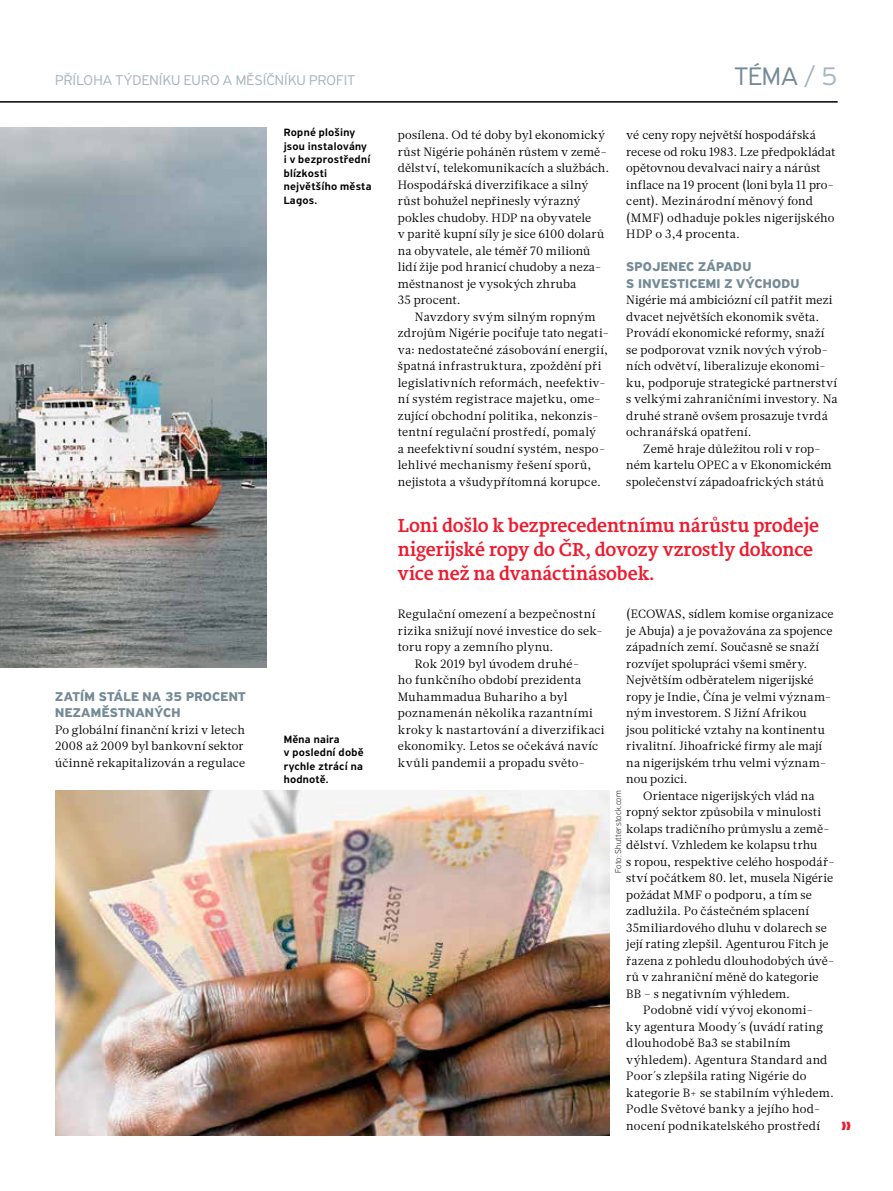
<style>
.page{position:relative;width:893px;height:1191px;background:#fff}
.page>*{position:absolute;margin:0;border:0;box-sizing:border-box;transform-origin:0 0}
.t1{font:300 27px "PF Highway Sans Pro";color:#748a96}
.t2{font:19.5px/24px "Brioni Text Std";letter-spacing:-.005em;color:#ed1b2f}
.t3{font:300 15px "PF Highway Sans Pro";letter-spacing:.01em;color:#a4b5bf}
.t4{font:700 13.5px/16.5px "PF Highway Sans Pro";letter-spacing:.025em;color:#748a96}
.t5{font:12px/16.5px "Glosa Text";letter-spacing:.01em;color:#000}
.t6{font:12px "Glosa Text";letter-spacing:.03em;color:#000}
.t7{font:500 11.25px/13.5px "PF Highway Sans Pro";letter-spacing:.025em;color:#000}
.t8{font:100 9px "PF Highway Sans Pro";letter-spacing:.025em;color:#000}
.s1{color:#a4b5bf}
</style>
<div class="page">
<hr style="left:0;top:101px;width:838px;height:2px;background:#000">
<img style="left:0;top:128px;width:267px;height:539px">
<img style="left:55px;top:790px;width:554px;height:345px">
<p class="t3" style="left:55px;top:71px;width:301px">PŘÍLOHA TÝDENÍKU EURO A MĚSÍČNÍKU PROFIT</p>
<h1 class="t1" style="left:734px;top:60px;width:105px">TÉMA <span class="s1">/ 5</span></h1>
<p class="t4" style="left:55px;top:688px;width:192px">ZATÍM STÁLE NA 35 PROCENT<br>NEZAMĚSTNANÝCH</p>
<p class="t5" style="left:55px;top:721px;width:191px">Po globální finanční krizi v letech<br>2008 až 2009 byl bankovní sektor účinně rekapitalizován a regulace</p>
<p class="t7" style="left:284px;top:126px;width:89px">Ropné plošiny jsou instalovány i v bezprostřední blízkosti největšího města<br>Lagos.</p>
<p class="t7" style="left:284px;top:732px;width:82px">Měna naira<br>v poslední době rychle ztrácí na hodnotě.</p>
<p class="t5" style="left:398px;top:127px;width:213px">posílena. Od té doby byl ekonomický růst Nigérie poháněn růstem v země&shy;dělství, telekomunikacích a službách.<br>Hospodářská diverzifikace a silný růst bohužel nepřinesly výrazný pokles chudoby. HDP na obyvatele<br>v paritě kupní síly je sice 6100 dolarů na obyvatele, ale téměř 70 milionů lidí žije pod hranicí chudoby a neza&shy;městnanost je vysokých zhruba<br>35 procent.</p>
<p class="t5" style="left:398px;top:309px;width:213px;text-indent:17px">Navzdory svým silným ropným zdrojům Nigérie pociťuje tato negati&shy;va: nedostatečné zásobování energií, špatná infrastruktura, zpoždění při legislativních reformách, neefektiv&shy;ní systém registrace majetku, ome&shy;zující obchodní politika, nekonzis&shy;tentní regulační prostředí, pomalý<br>a neefektivní soudní systém, nespo&shy;lehlivé mechanismy řešení sporů, nejistota a všudypřítomná korupce.</p>
<p class="t5" style="left:626px;top:127px;width:211px">vé ceny ropy největší hospodářská recese od roku 1983. Lze předpokládat opětovnou devalvaci nairy a nárůst inflace na 19 procent (loni byla 11 pro&shy;cent). Mezinárodní měnový fond (MMF) odhaduje pokles nigerijského HDP o 3,4 procenta.</p>
<p class="t4" style="left:626px;top:259px;width:175px">SPOJENEC ZÁPADU<br>S INVESTICEMI Z VÝCHODU</p>
<p class="t5" style="left:626px;top:292px;width:213px">Nigérie má ambiciózní cíl patřit mezi dvacet největších ekonomik světa.<br>Provádí ekonomické reformy, snaží se podporovat vznik nových výrob&shy;ních odvětví, liberalizuje ekonomi&shy;ku, podporuje strategické partnerství s velkými zahraničními investory. Na druhé straně ovšem prosazuje tvrdá ochranářská opatření.</p>
<p class="t5" style="left:626px;top:441px;width:207px;text-indent:17px">Země hraje důležitou roli v rop&shy;ném kartelu OPEC a v Ekonomickém společenství západoafrických států</p>
<h2 class="t2" style="left:398px;top:514px;width:423px">Loni došlo k bezprecedentnímu nárůstu prodeje nigerijské ropy do ČR, dovozy vzrostly dokonce více než na dvanáctinásobek.</h2>
<p class="t5" style="left:398px;top:606px;width:199px">Regulační omezení a bezpečnostní</p>
<p class="t5" style="left:398px;top:622px;width:206px">rizika snižují nové investice do sek-</p>
<p class="t5" style="left:398px;top:639px;width:157px">toru ropy a zemního plynu.</p>
<p class="t5" style="left:415px;top:655px;width:166px">Rok 2019 byl úvodem druhé-</p>
<p class="t5" style="left:398px;top:672px;width:185px">ho funkčního období prezidenta</p>
<p class="t6" style="left:398px;top:688px;width:171px">Muhammadua Buhariho a byl</p>
<p class="t6" style="left:398px;top:705px;width:196px">poznamenán několika razantními</p>
<p class="t6" style="left:398px;top:721px;width:208px">kroky k nastartování a diverzifikaci</p>
<p class="t5" style="left:398px;top:738px;width:202px">ekonomiky. Letos se očekává navíc</p>
<p class="t5" style="left:398px;top:754px;width:189px">kvůli pandemii a propadu světo-</p>
<p class="t5" style="left:626px;top:606px;width:209px">(ECOWAS, sídlem komise organizace</p>
<p class="t5" style="left:626px;top:622px;width:208px">je Abuja) a je považována za spojence</p>
<p class="t5" style="left:626px;top:639px;width:194px">západních zemí. Současně se snaží</p>
<p class="t5" style="left:626px;top:655px;width:183px">rozvíjet spolupráci všemi směry.</p>
<p class="t5" style="left:626px;top:672px;width:189px">Největším odběratelem nigerijské</p>
<p class="t5" style="left:626px;top:688px;width:207px">ropy je Indie, Čína je velmi význam-</p>
<p class="t5" style="left:626px;top:705px;width:182px">ným investorem. S Jižní Afrikou</p>
<p class="t5" style="left:626px;top:721px;width:200px">jsou politické vztahy na kontinentu</p>
<p class="t5" style="left:626px;top:738px;width:197px">rivalitní. Jihoafrické firmy ale mají</p>
<p class="t5" style="left:626px;top:754px;width:202px">na nigerijském trhu velmi význam-</p>
<p class="t5" style="left:626px;top:771px;width:63px">nou pozici.</p>
<p class="t5" style="left:643px;top:787px;width:173px">Orientace nigerijských vlád na</p>
<p class="t5" style="left:626px;top:804px;width:196px">ropný sektor způsobila v minulosti</p>
<p class="t5" style="left:626px;top:820px;width:205px">kolaps tradičního průmyslu a země-</p>
<p class="t5" style="left:626px;top:837px;width:192px">dělství. Vzhledem ke kolapsu trhu</p>
<p class="t5" style="left:626px;top:853px;width:210px">s ropou, respektive celého hospodář-</p>
<p class="t5" style="left:626px;top:870px;width:208px">ství počátkem 80. let, musela Nigérie</p>
<p class="t5" style="left:626px;top:886px;width:187px">požádat MMF o podporu, a tím se</p>
<p class="t5" style="left:626px;top:903px;width:184px">zadlužila. Po částečném splacení</p>
<p class="t5" style="left:626px;top:919px;width:202px">35miliardového dluhu v dolarech se</p>
<p class="t5" style="left:626px;top:936px;width:204px">její rating zlepšil. Agenturou Fitch je</p>
<p class="t5" style="left:626px;top:952px;width:210px">řazena z pohledu dlouhodobých úvě-</p>
<p class="t5" style="left:626px;top:969px;width:194px">rů v zahraniční měně do kategorie</p>
<p class="t5" style="left:626px;top:985px;width:165px">BB – s negativním výhledem.</p>
<p class="t5" style="left:643px;top:1002px;width:171px">Podobně vidí vývoj ekonomi-</p>
<p class="t5" style="left:626px;top:1018px;width:198px">ky agentura Moody´s (uvádí rating</p>
<p class="t5" style="left:626px;top:1035px;width:166px">dlouhodobě Ba3 se stabilním</p>
<p class="t5" style="left:626px;top:1051px;width:203px">výhledem). Agentura Standard and</p>
<p class="t5" style="left:626px;top:1068px;width:182px">Poor´s zlepšila rating Nigérie do</p>
<p class="t5" style="left:626px;top:1084px;width:209px">kategorie B+ se stabilním výhledem.</p>
<p class="t5" style="left:626px;top:1101px;width:196px">Podle Světové banky a jejího hod-</p>
<p class="t5" style="left:626px;top:1117px;width:195px">nocení podnikatelského prostředí</p>
<p class="t8" style="left:613px;top:873px;width:85px;rotate:-90deg">Foto: Shutterstock.com</p>
</div>
